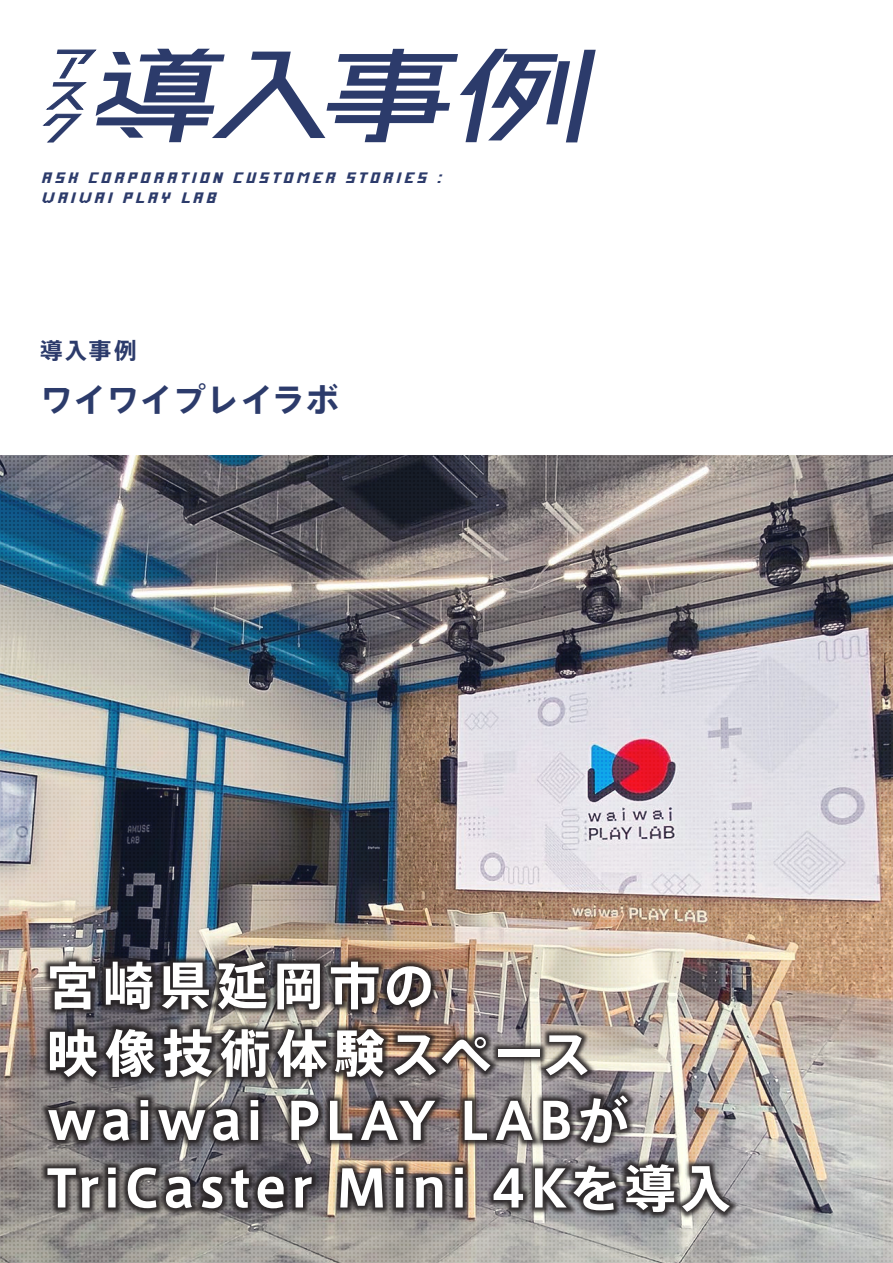
<style>
.page{position:relative;width:893px;height:1263px;background:#fff}
.page>*{position:absolute;margin:0;border:0;box-sizing:border-box;transform-origin:0 0}
.t1{font:700 51px/67.5px "Axis Std";letter-spacing:.09em;color:#fff}
.t2{font:700 33px "Axis Std";letter-spacing:.015em;color:#2c3b6b}
.t3{font:700 22.5px "Axis Std";color:#2c3b6b}
.t4{font:italic 14.4px/19.5px "Future Millennium";letter-spacing:.095em;color:#2c3b6b;scale:1.25 1}
</style>
<div class="page">
<img style="left:0;top:455px;width:893px;height:808px">
<img style="left:0;top:902px;width:795px;height:361px">
<svg style="left:42px;top:49px;width:554px;height:94px"></svg>
<p class="t4" style="left:40px;top:168px;width:323px">ASK CORPORATION CUSTOMER STORIES :<br>WAIWAI PLAY LAB</p>
<p class="t3" style="left:40px;top:334px;width:98px">導入事例</p>
<p class="t2" style="left:40px;top:374px;width:301px">ワイワイプレイラボ</p>
<p class="t1" style="left:47px;top:949px;width:686px">宮崎県延岡市の<br>映像技術体験スペースwaiwai PLAY LABが<br>TriCaster Mini 4Kを導入</p>
</div>
